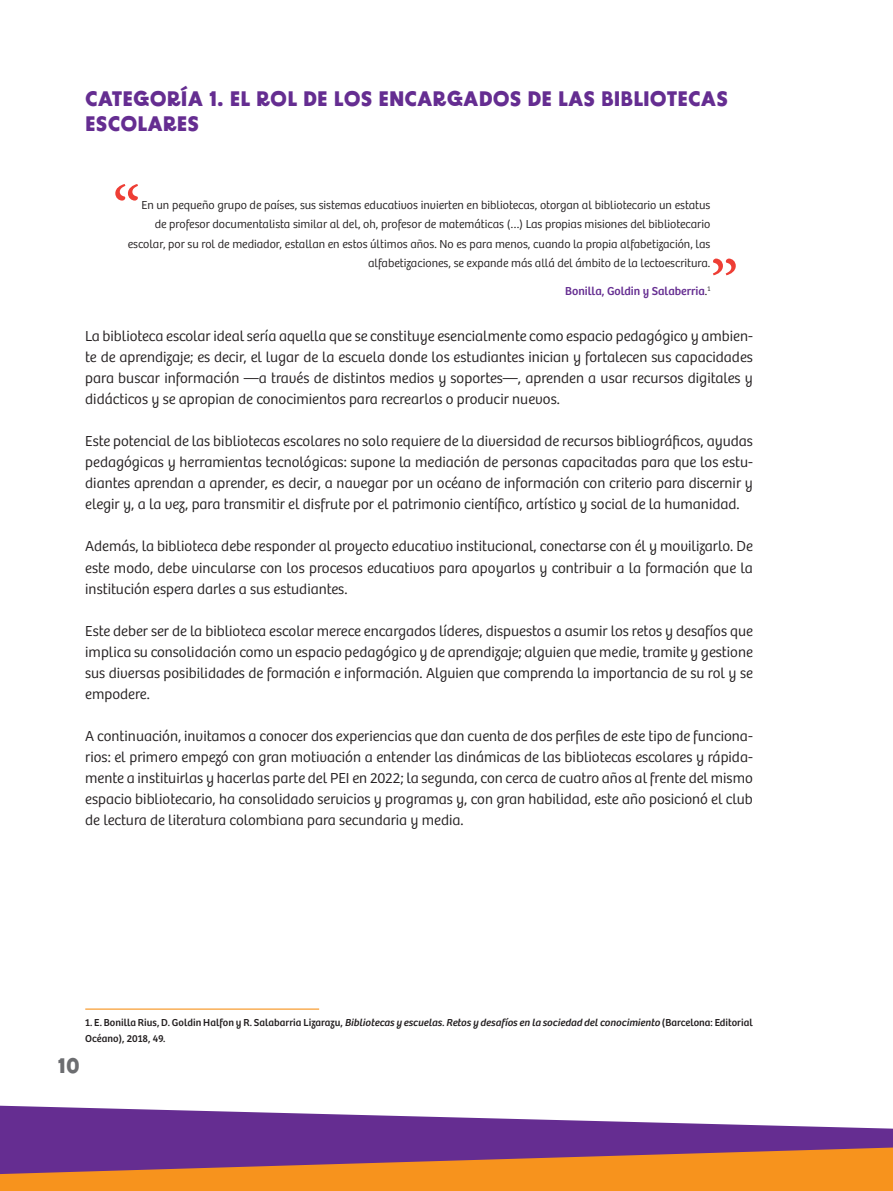
<style>
.page{position:relative;width:893px;height:1191px;background:#fff}
.page>*{position:absolute;margin:0;border:0;box-sizing:border-box;transform-origin:0 0}
.t1{font:72px "Minion Pro";color:#ee3e35}
.T2{font:700 21px/25.2px "BD Supper";color:#652d91}
.t2{font:700 21px "BD Supper";color:#6c6d70}
.bloque_txt{font:300 15px/21px "Bree";color:#231f20;text-align:justify}
.txt_cita_extensa{font:300 12px/19.5px "Bree";color:#231f20;text-align:right}
.txt_cita_extensa-2{font:12px "Bree";color:#652d91}
.PIE_P{font:10.5px/16.5px "Bree";letter-spacing:.005em;color:#231f20}
.s1{font-weight:300;color:#231f20}
.s2{font-style:italic}
</style>
<div class="page">
<svg style="left:0;top:1105px;width:554px;height:15px"></svg>
<svg style="left:0;top:1120px;width:893px;height:71px;background:#a65d62"></svg>
<hr style="left:85px;top:1008px;width:234px;height:1px;background:#f7931d">
<p class="T2" style="left:85px;top:86px;width:644px">CATEGORÍA 1. EL ROL DE LOS ENCARGADOS DE LAS BIBLIOTECAS<br>ESCOLARES</p>
<p class="t1" style="left:112px;top:164px;width:30px">“</p>
<p class="txt_cita_extensa" style="left:128px;top:195px;width:584px">En un pequeño grupo de países, sus sistemas educativos invierten en bibliotecas, otorgan al bibliotecario un estatus de profesor documentalista similar al del, oh, profesor de matemáticas (…) Las propias misiones del bibliotecario escolar, por su rol de mediador, estallan en estos últimos años. No es para menos, cuando la propia alfabetización, las alfabetizaciones, se expande más allá del ámbito de la lectoescritura.</p>
<p class="txt_cita_extensa-2" style="left:565px;top:284px;width:147px">Bonilla, Goldin y Salaberria<span class="s1">.</span><sup>1</sup></p>
<p class="bloque_txt" style="left:85px;top:326px;width:669px">La biblioteca escolar ideal sería aquella que se constituye esencialmente como espacio pedagógico y ambien&shy;te de aprendizaje; es decir, el lugar de la escuela donde los estudiantes inician y fortalecen sus capacidades para buscar información —a través de distintos medios y soportes—, aprenden a usar recursos digitales y didácticos y se apropian de conocimientos para recrearlos o producir nuevos.</p>
<p class="bloque_txt" style="left:85px;top:431px;width:669px">Este potencial de las bibliotecas escolares no solo requiere de la diversidad de recursos bibliográficos, ayudas pedagógicas y herramientas tecnológicas: supone la mediación de personas capacitadas para que los estu&shy;diantes aprendan a aprender, es decir, a navegar por un océano de información con criterio para discernir y elegir y, a la vez, para transmitir el disfrute por el patrimonio científico, artístico y social de la humanidad.</p>
<p class="bloque_txt" style="left:85px;top:536px;width:669px">Además, la biblioteca debe responder al proyecto educativo institucional, conectarse con él y movilizarlo. De este modo, debe vincularse con los procesos educativos para apoyarlos y contribuir a la formación que la institución espera darles a sus estudiantes.</p>
<p class="bloque_txt" style="left:85px;top:620px;width:669px">Este deber ser de la biblioteca escolar merece encargados líderes, dispuestos a asumir los retos y desafíos que implica su consolidación como un espacio pedagógico y de aprendizaje; alguien que medie, tramite y gestione sus diversas posibilidades de formación e información. Alguien que comprenda la importancia de su rol y se empodere.</p>
<p class="bloque_txt" style="left:85px;top:725px;width:669px">A continuación, invitamos a conocer dos experiencias que dan cuenta de dos perfiles de este tipo de funciona&shy;rios: el primero empezó con gran motivación a entender las dinámicas de las bibliotecas escolares y rápida&shy;mente a instituirlas y hacerlas parte del PEI en 2022; la segunda, con cerca de cuatro años al frente del mismo espacio bibliotecario, ha consolidado servicios y programas y, con gran habilidad, este año posicionó el club de lectura de literatura colombiana para secundaria y media.</p>
<p class="t1" style="left:710px;top:238px;width:30px">”</p>
<p class="PIE_P" style="left:85px;top:1014px;width:669px">1. E. Bonilla Rius, D. Goldin Halfon y R. Salabarria Lizarazu, <span class="s2">Bibliotecas y escuelas. Retos y desafíos en la sociedad del conocimiento</span> (Barcelona: Editorial<br>Océano), 2018, 49.</p>
<h2 class="t2" style="left:58px;top:1053px;width:24px">10</h2>
</div>
